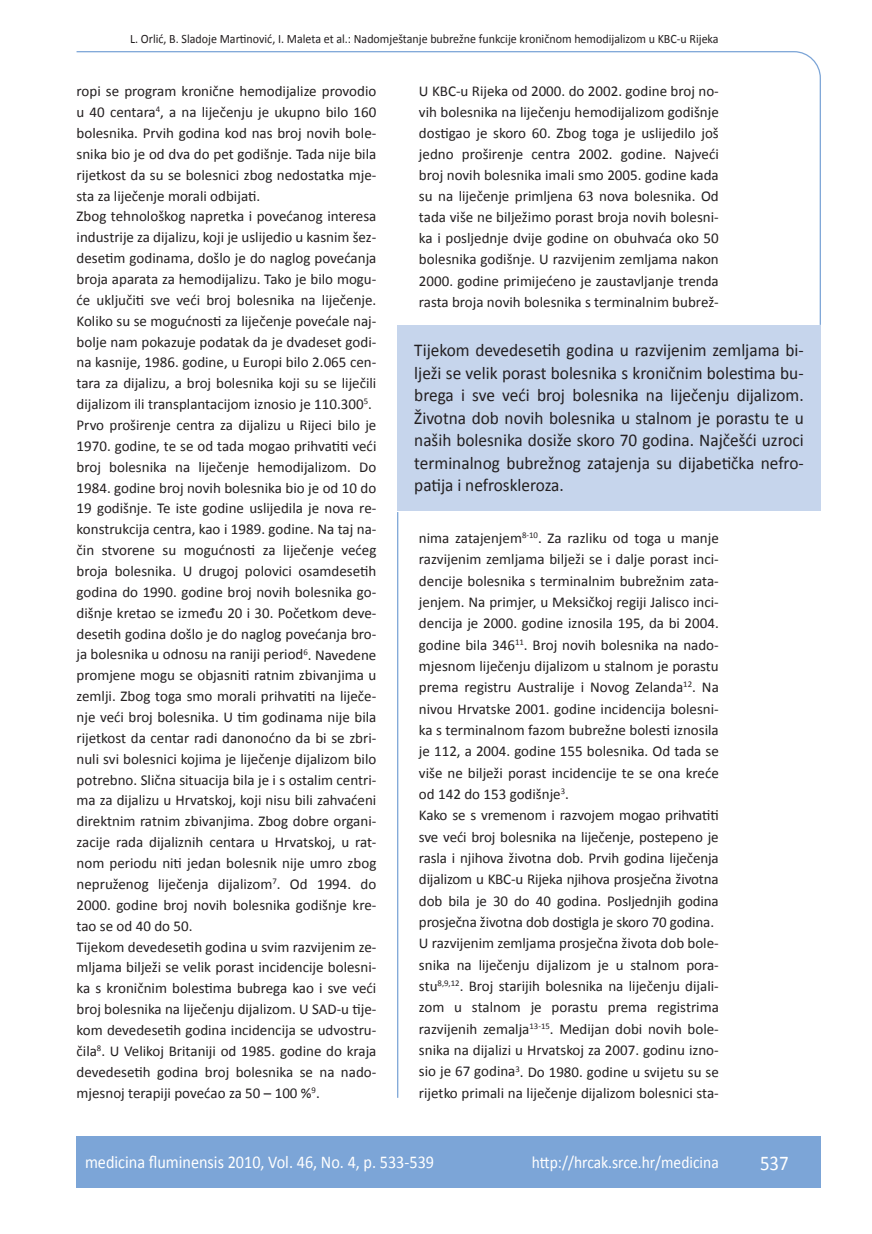
<style>
.page{position:relative;width:872px;height:1234px;background:#fff}
.page>*{position:absolute;margin:0;border:0;box-sizing:border-box;transform-origin:0 0}
.t1{font:21px "Calibri";color:#fff;scale:.9 1}
.t2{font:18px/22.5px "Calibri";color:#231f20;text-align:justify;scale:.96 1}
.t3{font:18px "Calibri";color:#fff;scale:.9 1}
.t4{font:17.25px "Calibri";color:#fff;scale:.9 1}
.t5{font:15px/20.9px "Calibri";color:#231f20}
.t6{font:12.75px "Calibri";color:#231f20;scale:.94 1}
</style>
<div class="page">
<svg style="left:76px;top:51px;width:745px;height:274px"></svg>
<hr style="left:397px;top:512px;width:1px;height:585px;background:#7ca5d7">
<div style="left:77px;top:1135px;width:744px;height:51px;background:#7ca5d7"></div>
<div style="left:397px;top:325px;width:424px;height:186px;background:#c6d5ec"></div>
<p class="t6" style="left:130px;top:30px;width:627px">L. Orlić, B. Sladoje Martinović, I. Maleta et al.: Nadomještanje bubrežne funkcije kroničnom hemodijalizom u KBC-u Rijeka</p>
<p class="t5" style="left:77px;top:80px;width:301px">ropi se program kronične hemodijalize provodio u 40 centara<sup>4</sup>, a na liječenju je ukupno bilo 160 bolesnika. Prvih godina kod nas broj novih bole&shy;snika bio je od dva do pet godišnje. Tada nije bila rijetkost da su se bolesnici zbog nedostatka mje&shy;sta za liječenje morali odbijati.<br>Zbog tehnološkog napretka i povećanog interesa industrije za dijalizu, koji je uslijedio u kasnim šez&shy;desetim godinama, došlo je do naglog povećanja broja aparata za hemodijalizu. Tako je bilo mogu&shy;će uključiti sve veći broj bolesnika na liječenje.<br>Koliko su se mogućnosti za liječenje povećale naj&shy;bolje nam pokazuje podatak da je dvadeset godi&shy;na kasnije, 1986. godine, u Europi bilo 2.065 cen&shy;tara za dijalizu, a broj bolesnika koji su se liječili dijalizom ili transplantacijom iznosio je 110.300<sup>5</sup>.<br>Prvo proširenje centra za dijalizu u Rijeci bilo je 1970. godine, te se od tada mogao prihvatiti veći broj bolesnika na liječenje hemodijalizom. Do 1984. godine broj novih bolesnika bio je od 10 do 19 godišnje. Te iste godine uslijedila je nova re&shy;konstrukcija centra, kao i 1989. godine. Na taj na&shy;čin stvorene su mogućnosti za liječenje većeg broja bolesnika. U drugoj polovici osamdesetih godina do 1990. godine broj novih bolesnika go&shy;dišnje kretao se između 20 i 30. Početkom deve&shy;desetih godina došlo je do naglog povećanja bro&shy;ja bolesnika u odnosu na raniji period<sup>6</sup>. Navedene promjene mogu se objasniti ratnim zbivanjima u zemlji. Zbog toga smo morali prihvatiti na liječe&shy;nje veći broj bolesnika. U tim godinama nije bila rijetkost da centar radi danonoćno da bi se zbri&shy;nuli svi bolesnici kojima je liječenje dijalizom bilo potrebno. Slična situacija bila je i s ostalim centri&shy;ma za dijalizu u Hrvatskoj, koji nisu bili zahvaćeni direktnim ratnim zbivanjima. Zbog dobre organi&shy;zacije rada dijaliznih centara u Hrvatskoj, u rat&shy;nom periodu niti jedan bolesnik nije umro zbog nepruženog liječenja dijalizom<sup>7</sup>. Od 1994. do 2000. godine broj novih bolesnika godišnje kre&shy;tao se od 40 do 50.<br>Tijekom devedesetih godina u svim razvijenim ze&shy;mljama bilježi se velik porast incidencije bolesni&shy;ka s kroničnim bolestima bubrega kao i sve veći broj bolesnika na liječenju dijalizom. U SAD-u tije&shy;kom devedesetih godina incidencija se udvostru&shy;čila<sup>8</sup>. U Velikoj Britaniji od 1985. godine do kraja devedesetih godina broj bolesnika se na nado&shy;mjesnoj terapiji povećao za 50 – 100 %<sup>9</sup>.</p>
<p class="t5" style="left:419px;top:80px;width:301px;text-align:justify">U KBC-u Rijeka od 2000. do 2002. godine broj no&shy;vih bolesnika na liječenju hemodijalizom godišnje dostigao je skoro 60. Zbog toga je uslijedilo još jedno proširenje centra 2002. godine. Najveći broj novih bolesnika imali smo 2005. godine kada su na liječenje primljena 63 nova bolesnika. Od tada više ne bilježimo porast broja novih bolesni&shy;ka i posljednje dvije godine on obuhvaća oko 50 bolesnika godišnje. U razvijenim zemljama nakon 2000. godine primijećeno je zaustavljanje trenda rasta broja novih bolesnika s terminalnim bubrež-</p>
<p class="t2" style="left:414px;top:338px;width:407px">Tijekom devedesetih godina u razvijenim zemljama bi&shy;lježi se velik porast bolesnika s kroničnim bolestima bu&shy;brega i sve veći broj bolesnika na liječenju dijalizom.<br>Životna dob novih bolesnika u stalnom je porastu te u naših bolesnika dosiže skoro 70 godina. Najčešći uzroci terminalnog bubrežnog zatajenja su dijabetička nefro&shy;patija i nefroskleroza.</p>
<p class="t5" style="left:419px;top:526px;width:301px;line-height:21.3px">nima zatajenjem<sup>8-10</sup>. Za razliku od toga u manje razvijenim zemljama bilježi se i dalje porast inci&shy;dencije bolesnika s terminalnim bubrežnim zata&shy;jenjem. Na primjer, u Meksičkoj regiji Jalisco inci&shy;dencija je 2000. godine iznosila 195, da bi 2004. godine bila 346<sup>11</sup>. Broj novih bolesnika na nado&shy;mjesnom liječenju dijalizom u stalnom je porastu prema registru Australije i Novog Zelanda<sup>12</sup>. Na nivou Hrvatske 2001. godine incidencija bolesni&shy;ka s terminalnom fazom bubrežne bolesti iznosila je 112, a 2004. godine 155 bolesnika. Od tada se više ne bilježi porast incidencije te se ona kreće od 142 do 153 godišnje<sup>3</sup>.<br>Kako se s vremenom i razvojem mogao prihvatiti sve veći broj bolesnika na liječenje, postepeno je rasla i njihova životna dob. Prvih godina liječenja dijalizom u KBC-u Rijeka njihova prosječna životna dob bila je 30 do 40 godina. Posljednjih godina prosječna životna dob dostigla je skoro 70 godina.<br>U razvijenim zemljama prosječna života dob bole&shy;snika na liječenju dijalizom je u stalnom pora&shy;stu<sup>8,9,12</sup>. Broj starijih bolesnika na liječenju dijali&shy;zom u stalnom je porastu prema registrima razvijenih zemalja<sup>13-15</sup>. Medijan dobi novih bole&shy;snika na dijalizi u Hrvatskoj za 2007. godinu izno&shy;sio je 67 godina<sup>3</sup>. Do 1980. godine u svijetu su se rijetko primali na liječenje dijalizom bolesnici sta-</p>
<p class="t3" style="left:85px;top:1150px;width:389px">medicina fluminensis 2010, Vol. 46, No. 4, p. 533-539</p>
<p class="t4" style="left:532px;top:1151px;width:209px">http://hrcak.srce.hr/medicina</p>
<h1 class="t1" style="left:760px;top:1149px;width:33px">537</h1>
</div>
